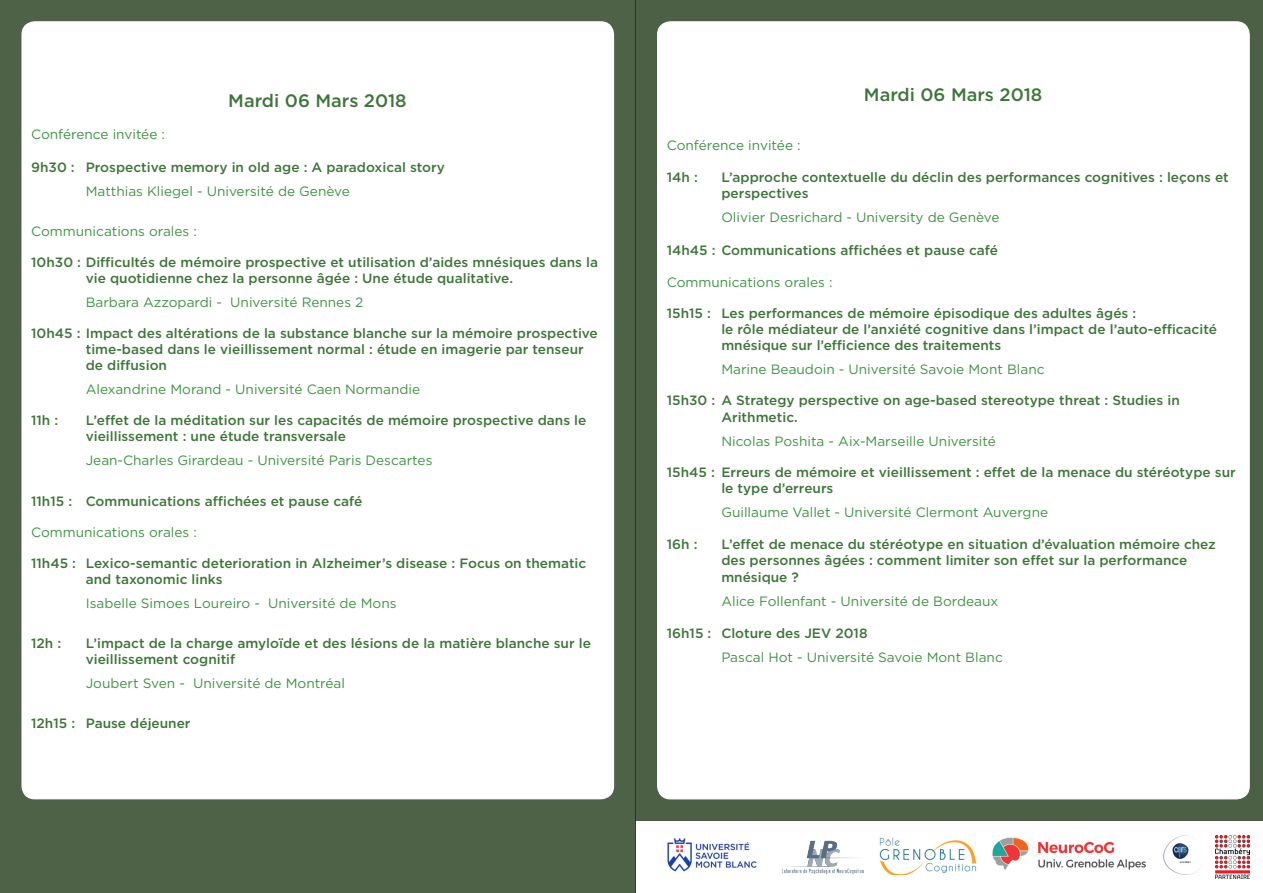
<style>
.page{position:relative;width:1263px;height:893px;background:#fff}
.page>*{position:absolute;margin:0;border:0;box-sizing:border-box;transform-origin:0 0}
.t1{font:500 18px "Gotham";color:#3d7638}
.t2{font:500 13.5px/16.2px "Gotham";color:#3d7638}
.t3{font:13.5px "Gotham";color:#3e9443}
</style>
<div class="page">
<div style="left:0;top:0;width:636px;height:893px;background:#4e6248"></div>
<div style="left:22px;top:22px;width:591px;height:777px;background:#fff;border-radius:13px"></div>
<div style="left:636px;top:0;width:627px;height:821px;background:#4c6046"></div>
<div style="left:658px;top:22px;width:591px;height:777px;background:#fff;border-radius:13px"></div>
<img style="left:1215px;top:836px;width:35px;height:43px">
<img style="left:667px;top:838px;width:90px;height:34px">
<img style="left:879px;top:837px;width:98px;height:38px">
<img style="left:992px;top:837px;width:154px;height:33px">
<img style="left:781px;top:840px;width:83px;height:34px">
<img style="left:1163px;top:836px;width:35px;height:38px">
<h1 class="t1" style="left:228px;top:89px;width:180px">Mardi 06 Mars 2018</h1>
<p class="t3" style="left:31px;top:126px;width:135px">Conférence invitée :</p>
<p class="t2" style="left:31px;top:158px;width:415px">9h30 : Prospective memory in old age : A paradoxical story</p>
<p class="t3" style="left:86px;top:182px;width:266px">Matthias Kliegel - Université de Genève</p>
<p class="t3" style="left:31px;top:222px;width:167px">Communications orales :</p>
<p class="t2" style="left:86px;top:254px;width:514px;text-indent:-55px">10h30 : Difficultés de mémoire prospective et utilisation d’aides mnésiques dans la vie quotidienne chez la personne âgée : Une étude qualitative.</p>
<p class="t3" style="left:86px;top:293px;width:279px">Barbara Azzopardi - Université Rennes 2</p>
<p class="t2" style="left:86px;top:325px;width:514px;text-indent:-55px">10h45 : Impact des altérations de la substance blanche sur la mémoire prospective time-based dans le vieillissement normal : étude en imagerie par tenseur de diffusion</p>
<p class="t3" style="left:86px;top:381px;width:336px">Alexandrine Morand - Université Caen Normandie</p>
<p class="t2" style="left:31px;top:412px;width:29px">11h :</p>
<p class="t2" style="left:86px;top:412px;width:502px">L’effet de la méditation sur les capacités de mémoire prospective dans le vieillissement : une étude transversale</p>
<p class="t3" style="left:86px;top:452px;width:348px">Jean-Charles Girardeau - Université Paris Descartes</p>
<p class="t2" style="left:31px;top:493px;width:333px">11h15 : Communications affichées et pause café</p>
<p class="t3" style="left:31px;top:523px;width:167px">Communications orales :</p>
<p class="t2" style="left:86px;top:554px;width:502px;text-indent:-55px">11h45 : Lexico-semantic deterioration in Alzheimer’s disease : Focus on thematic and taxonomic links</p>
<p class="t3" style="left:86px;top:594px;width:312px">Isabelle Simoes Loureiro - Université de Mons</p>
<p class="t2" style="left:31px;top:635px;width:32px">12h :</p>
<p class="t2" style="left:86px;top:635px;width:507px">L’impact de la charge amyloïde et des lésions de la matière blanche sur le vieillissement cognitif</p>
<p class="t3" style="left:86px;top:675px;width:261px">Joubert Sven - Université de Montréal</p>
<p class="t2" style="left:31px;top:715px;width:161px">12h15 : Pause déjeuner</p>
<h1 class="t1" style="left:864px;top:83px;width:180px">Mardi 06 Mars 2018</h1>
<p class="t3" style="left:667px;top:136px;width:135px">Conférence invitée :</p>
<p class="t2" style="left:667px;top:169px;width:33px">14h :</p>
<p class="t2" style="left:721px;top:169px;width:509px">L’approche contextuelle du déclin des performances cognitives : leçons et perspectives</p>
<p class="t3" style="left:721px;top:209px;width:280px">Olivier Desrichard - University de Genève</p>
<p class="t2" style="left:667px;top:242px;width:333px">14h45 : Communications affichées et pause café</p>
<p class="t3" style="left:667px;top:274px;width:167px">Communications orales :</p>
<p class="t2" style="left:721px;top:305px;width:497px;text-indent:-55px">15h15 : Les performances de mémoire épisodique des adultes âgés :<br>le rôle médiateur de l’anxiété cognitive dans l’impact de l’auto-efficacité mnésique sur l’efficience des traitements</p>
<p class="t3" style="left:721px;top:361px;width:325px">Marine Beaudoin - Université Savoie Mont Blanc</p>
<p class="t2" style="left:721px;top:392px;width:460px;text-indent:-55px">15h30 : A Strategy perspective on age-based stereotype threat : Studies in<br>Arithmetic.</p>
<p class="t3" style="left:721px;top:432px;width:276px">Nicolas Poshita - Aix-Marseille Université</p>
<p class="t2" style="left:721px;top:464px;width:516px;text-indent:-55px">15h45 : Erreurs de mémoire et vieillissement : effet de la menace du stéréotype sur le type d’erreurs</p>
<p class="t3" style="left:721px;top:503px;width:328px">Guillaume Vallet - Université Clermont Auvergne</p>
<p class="t2" style="left:667px;top:536px;width:32px">16h :</p>
<p class="t2" style="left:721px;top:536px;width:496px">L’effet de menace du stéréotype en situation d’évaluation mémoire chez des personnes âgées : comment limiter son effet sur la performance mnésique ?</p>
<p class="t3" style="left:721px;top:592px;width:278px">Alice Follenfant - Université de Bordeaux</p>
<p class="t2" style="left:667px;top:625px;width:202px">16h15 : Cloture des JEV 2018</p>
<p class="t3" style="left:721px;top:649px;width:283px">Pascal Hot - Université Savoie Mont Blanc</p>
</div>
